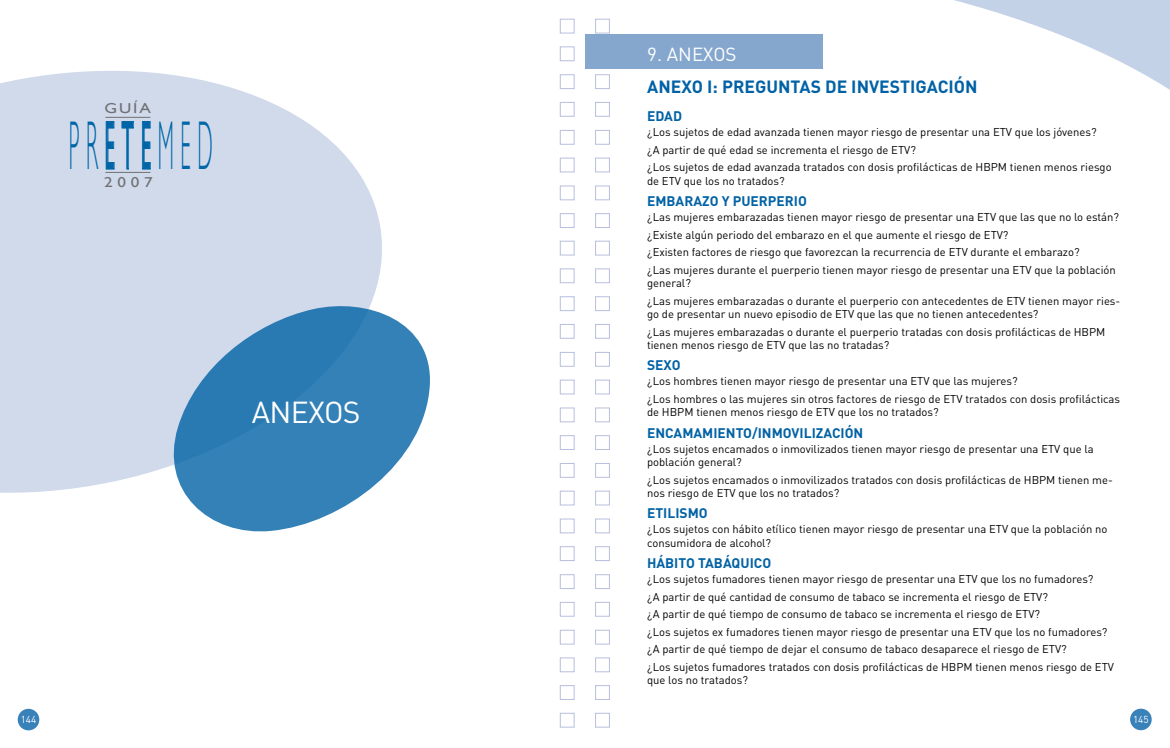
<style>
.page{position:relative;width:1170px;height:748px;background:#fff}
.page>*{position:absolute;margin:0;border:0;box-sizing:border-box;transform-origin:0 0}
.t1{font:300 69px "Gill Sans";color:#0066a7;scale:.3 1}
.t2{font:30px "DIN";letter-spacing:-.02em;color:#fff}
.t3{font:18.75px "DIN";color:#fff}
.t4{font:700 17.5px "DIN";color:#0062a5}
.t5{font:14.38px "Gill Sans";letter-spacing:.19em;color:#707173;scale:1.2 1}
.t6{font:700 13.75px "DIN";color:#0062a5}
.t7{font:11.25px/17.5px "DIN";color:#000}
.t8{font:10px "DIN";color:#fff}
.s1{font-weight:400}
</style>
<div class="page">
<div style="left:560px;top:19px;width:14px;height:14px;border:1px solid #b8bfde"></div>
<div style="left:560px;top:47px;width:14px;height:14px;border:1px solid #b8bfde"></div>
<div style="left:560px;top:74px;width:14px;height:15px;border:1px solid #b8bfde"></div>
<div style="left:560px;top:102px;width:14px;height:15px;border:1px solid #b8bfde"></div>
<div style="left:560px;top:130px;width:14px;height:15px;border:1px solid #b8bfde"></div>
<div style="left:560px;top:158px;width:14px;height:14px;border:1px solid #b8bfde"></div>
<div style="left:560px;top:186px;width:14px;height:14px;border:1px solid #b8bfde"></div>
<div style="left:560px;top:213px;width:14px;height:15px;border:1px solid #b8bfde"></div>
<div style="left:560px;top:241px;width:14px;height:14px;border:1px solid #b8bfde"></div>
<div style="left:560px;top:268px;width:14px;height:15px;border:1px solid #b8bfde"></div>
<div style="left:560px;top:296px;width:14px;height:15px;border:1px solid #b8bfde"></div>
<div style="left:560px;top:324px;width:14px;height:14px;border:1px solid #b8bfde"></div>
<div style="left:560px;top:352px;width:14px;height:14px;border:1px solid #b8bfde"></div>
<div style="left:560px;top:380px;width:14px;height:14px;border:1px solid #b8bfde"></div>
<div style="left:560px;top:407px;width:14px;height:15px;border:1px solid #b8bfde"></div>
<div style="left:560px;top:435px;width:14px;height:15px;border:1px solid #b8bfde"></div>
<div style="left:560px;top:463px;width:14px;height:14px;border:1px solid #b8bfde"></div>
<div style="left:560px;top:491px;width:14px;height:14px;border:1px solid #b8bfde"></div>
<div style="left:560px;top:518px;width:14px;height:15px;border:1px solid #b8bfde"></div>
<div style="left:560px;top:546px;width:14px;height:15px;border:1px solid #b8bfde"></div>
<div style="left:560px;top:574px;width:14px;height:15px;border:1px solid #b8bfde"></div>
<div style="left:560px;top:602px;width:14px;height:14px;border:1px solid #b8bfde"></div>
<div style="left:560px;top:630px;width:14px;height:14px;border:1px solid #b8bfde"></div>
<div style="left:560px;top:657px;width:14px;height:15px;border:1px solid #b8bfde"></div>
<div style="left:560px;top:685px;width:14px;height:14px;border:1px solid #b8bfde"></div>
<div style="left:560px;top:713px;width:14px;height:14px;border:1px solid #b8bfde"></div>
<svg style="left:954px;top:0;width:215px;height:89px"></svg>
<div style="left:1129px;top:708px;width:22px;height:22px;background:#3881b9;border-radius:50%"></div>
<div style="left:595px;top:19px;width:14px;height:14px;border:1px solid #b8bfde"></div>
<div style="left:595px;top:74px;width:14px;height:15px;border:1px solid #b8bfde"></div>
<div style="left:595px;top:102px;width:14px;height:15px;border:1px solid #b8bfde"></div>
<div style="left:595px;top:130px;width:14px;height:15px;border:1px solid #b8bfde"></div>
<div style="left:595px;top:158px;width:14px;height:14px;border:1px solid #b8bfde"></div>
<div style="left:595px;top:186px;width:14px;height:14px;border:1px solid #b8bfde"></div>
<div style="left:595px;top:213px;width:14px;height:15px;border:1px solid #b8bfde"></div>
<div style="left:595px;top:241px;width:14px;height:14px;border:1px solid #b8bfde"></div>
<div style="left:595px;top:268px;width:14px;height:15px;border:1px solid #b8bfde"></div>
<div style="left:595px;top:296px;width:14px;height:15px;border:1px solid #b8bfde"></div>
<div style="left:595px;top:324px;width:14px;height:14px;border:1px solid #b8bfde"></div>
<div style="left:595px;top:352px;width:14px;height:14px;border:1px solid #b8bfde"></div>
<div style="left:595px;top:380px;width:14px;height:14px;border:1px solid #b8bfde"></div>
<div style="left:595px;top:407px;width:14px;height:15px;border:1px solid #b8bfde"></div>
<div style="left:595px;top:435px;width:14px;height:15px;border:1px solid #b8bfde"></div>
<div style="left:595px;top:463px;width:14px;height:14px;border:1px solid #b8bfde"></div>
<div style="left:595px;top:491px;width:14px;height:14px;border:1px solid #b8bfde"></div>
<div style="left:595px;top:518px;width:14px;height:15px;border:1px solid #b8bfde"></div>
<div style="left:595px;top:546px;width:14px;height:15px;border:1px solid #b8bfde"></div>
<div style="left:595px;top:574px;width:14px;height:15px;border:1px solid #b8bfde"></div>
<div style="left:595px;top:602px;width:14px;height:14px;border:1px solid #b8bfde"></div>
<div style="left:595px;top:630px;width:14px;height:14px;border:1px solid #b8bfde"></div>
<div style="left:595px;top:657px;width:14px;height:15px;border:1px solid #b8bfde"></div>
<div style="left:595px;top:685px;width:14px;height:14px;border:1px solid #b8bfde"></div>
<div style="left:595px;top:713px;width:14px;height:14px;border:1px solid #b8bfde"></div>
<div style="left:585px;top:35px;width:237px;height:34px;background:#85a7ce"></div>
<svg style="left:0;top:70px;width:382px;height:423px;background:#d5dded"></svg>
<svg style="left:172px;top:305px;width:258px;height:227px;fill:#3381b7"></svg>
<svg style="left:106px;top:121px;width:8px;height:48px"></svg>
<svg style="left:122px;top:121px;width:12px;height:48px"></svg>
<svg style="left:142px;top:121px;width:9px;height:48px"></svg>
<hr style="left:105px;top:172px;width:45px;height:1px;background:#707173">
<hr style="left:105px;top:117px;width:45px;height:1px;background:#707173">
<div style="left:18px;top:708px;width:21px;height:22px;background:#3881b9;border-radius:50%"></div>
<p class="t5" style="left:105px;top:99px;width:40px">GUÍA</p>
<h1 class="t1" style="left:69px;top:105px;width:481px">PR<span class="s1">ETE</span>MED</h1>
<p class="t5" style="left:104px;top:174px;width:42px">2007</p>
<h2 class="t2" style="left:252px;top:393px;width:110px">ANEXOS</h2>
<p class="t8" style="left:21px;top:713px;width:12px">144</p>
<h3 class="t3" style="left:647px;top:42px;width:91px">9. ANEXOS</h3>
<h3 class="t4" style="left:647px;top:75px;width:332px">ANEXO I: PREGUNTAS DE INVESTIGACIÓN</h3>
<p class="t6" style="left:647px;top:107px;width:37px">EDAD</p>
<p class="t7" style="left:647px;top:123px;width:466px">¿Los sujetos de edad avanzada tienen mayor riesgo de presentar una ETV que los jóvenes? ¿A partir de qué edad se incrementa el riesgo de ETV?<br>¿Los sujetos de edad avanzada tratados con dosis profilácticas de HBPM tienen menos riesgo</p>
<p class="t7" style="left:647px;top:172px;width:139px">de ETV que los no tratados?</p>
<p class="t6" style="left:647px;top:192px;width:161px">EMBARAZO Y PUERPERIO</p>
<p class="t7" style="left:647px;top:208px;width:473px">¿Las mujeres embarazadas tienen mayor riesgo de presentar una ETV que las que no lo están? ¿Existe algún periodo del embarazo en el que aumente el riesgo de ETV?<br>¿Existen factores de riesgo que favorezcan la recurrencia de ETV durante el embarazo?<br>¿Las mujeres durante el puerperio tienen mayor riesgo de presentar una ETV que la población</p>
<p class="t7" style="left:647px;top:274px;width:475px">general?<br>¿Las mujeres embarazadas o durante el puerperio con antecedentes de ETV tienen mayor ries-</p>
<p class="t7" style="left:647px;top:305px;width:460px">go de presentar un nuevo episodio de ETV que las que no tienen antecedentes?<br>¿Las mujeres embarazadas o durante el puerperio tratadas con dosis profilácticas de HBPM</p>
<p class="t7" style="left:647px;top:336px;width:244px">tienen menos riesgo de ETV que las no tratadas?</p>
<p class="t6" style="left:647px;top:356px;width:35px">SEXO</p>
<p class="t7" style="left:647px;top:372px;width:474px">¿Los hombres tienen mayor riesgo de presentar una ETV que las mujeres?<br>¿Los hombres o las mujeres sin otros factores de riesgo de ETV tratados con dosis profilácticas</p>
<p class="t7" style="left:647px;top:403px;width:293px">de HBPM tienen menos riesgo de ETV que los no tratados?</p>
<p class="t6" style="left:647px;top:423px;width:218px">ENCAMAMIENTO/INMOVILIZACIÓN</p>
<p class="t7" style="left:647px;top:441px;width:448px;line-height:13.5px">¿Los sujetos encamados o inmovilizados tienen mayor riesgo de presentar una ETV que la población general?</p>
<p class="t7" style="left:647px;top:472px;width:467px;line-height:13.5px">¿Los sujetos encamados o inmovilizados tratados con dosis profilácticas de HBPM tienen me&shy;nos riesgo de ETV que los no tratados?</p>
<p class="t6" style="left:647px;top:504px;width:62px">ETILISMO</p>
<p class="t7" style="left:647px;top:522px;width:462px;line-height:13.5px">¿Los sujetos con hábito etílico tienen mayor riesgo de presentar una ETV que la población no consumidora de alcohol?</p>
<p class="t6" style="left:647px;top:554px;width:126px">HÁBITO TABÁQUICO</p>
<p class="t7" style="left:647px;top:570px;width:468px">¿Los sujetos fumadores tienen mayor riesgo de presentar una ETV que los no fumadores?<br>¿A partir de qué cantidad de consumo de tabaco se incrementa el riesgo de ETV?<br>¿A partir de qué tiempo de consumo de tabaco se incrementa el riesgo de ETV?<br>¿Los sujetos ex fumadores tienen mayor riesgo de presentar una ETV que los no fumadores? ¿A partir de qué tiempo de dejar el consumo de tabaco desaparece el riesgo de ETV?<br>¿Los sujetos fumadores tratados con dosis profilácticas de HBPM tienen menos riesgo de ETV</p>
<p class="t7" style="left:647px;top:671px;width:102px">que los no tratados?</p>
<p class="t8" style="left:1132px;top:713px;width:17px">145</p>
</div>
